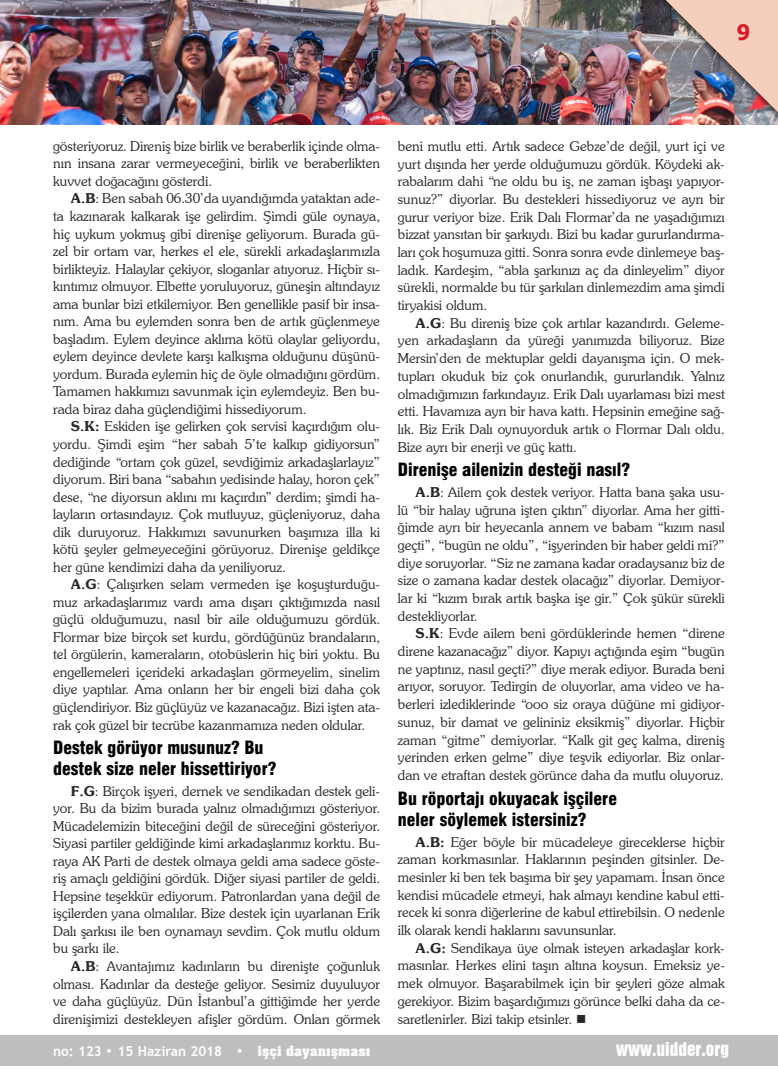
<style>
.page{position:relative;width:778px;height:1088px;background:#fff}
.page>*{position:absolute;margin:0;border:0;box-sizing:border-box;transform-origin:0 0}
.t1{font:700 21.25px "Tahoma";color:#d71d24}
.t2{font:900 condensed 17.5px/21px "Swiss 721 BT";color:#000}
.t3{font:17.5px "Swiss 921 BT Regular A";color:#fff}
.t4{font:300 13.75px/17.5px "Souvenir IT Cby BT";color:#292829;text-align:justify}
.t5{font:700 13.75px "Trebuchet MS";color:#fff}
.s1{font-weight:600}
.s2{font-family:"Aachen BT"}
</style>
<div class="page">
<div style="left:0;top:1035px;width:778px;height:30px;background:#bcbec0"></div>
<img style="left:0;top:0;width:651px;height:125px">
<img style="left:651px;top:0;width:127px;height:126px">
<img style="left:665px;top:0;width:113px;height:112px">
<h1 class="t1" style="left:737px;top:17px;width:15px">9</h1>
<p class="t4" style="left:53px;top:137px;width:328px">gösteriyoruz. Direniş bize birlik ve beraberlik içinde olma&shy;nın insana zarar vermeyeceğini, birlik ve beraberlikten kuvvet doğacağını gösterdi.</p>
<p class="t4" style="left:53px;top:190px;width:328px;text-indent:18px"><span class="s1">A.B</span>: Ben sabah 06.30’da uyandığımda yataktan ade&shy;ta kazınarak kalkarak işe gelirdim. Şimdi güle oynaya, hiç uykum yokmuş gibi direnişe geliyorum. Burada gü&shy;zel bir ortam var, herkes el ele, sürekli arkadaşlarımızla birlikteyiz. Halaylar çekiyor, sloganlar atıyoruz. Hiçbir sı&shy;kıntımız olmuyor. Elbette yoruluyoruz, güneşin altındayız ama bunlar bizi etkilemiyor. Ben genellikle pasif bir insa&shy;nım. Ama bu eylemden sonra ben de artık güçlenmeye başladım. Eylem deyince aklıma kötü olaylar geliyordu, eylem deyince devlete karşı kalkışma olduğunu düşünü&shy;yordum. Burada eylemin hiç de öyle olmadığını gördüm.<br>Tamamen hakkımızı savunmak için eylemdeyiz. Ben bu&shy;rada biraz daha güçlendiğimi hissediyorum.</p>
<p class="t4" style="left:53px;top:418px;width:328px;text-indent:18px"><span class="s1">S.K:</span> Eskiden işe gelirken çok servisi kaçırdığım olu&shy;yordu. Şimdi eşim “her sabah 5’te kalkıp gidiyorsun” dediğinde “ortam çok güzel, sevdiğimiz arkadaşlarlayız” diyorum. Biri bana “sabahın yedisinde halay, horon çek” dese, “ne diyorsun aklını mı kaçırdın” derdim; şimdi ha&shy;layların ortasındayız. Çok mutluyuz, güçleniyoruz, daha dik duruyoruz. Hakkımızı savunurken başımıza illa ki kötü şeyler gelmeyeceğini görüyoruz. Direnişe geldikçe her güne kendimizi daha da yeniliyoruz.</p>
<p class="t4" style="left:53px;top:575px;width:328px;text-indent:18px"><span class="s1">A.G</span>: Çalışırken selam vermeden işe koşuşturduğu&shy;muz arkadaşlarımız vardı ama dışarı çıktığımızda nasıl güçlü olduğumuzu, nasıl bir aile olduğumuzu gördük.<br>Flormar bize birçok set kurdu, gördüğünüz brandaların, tel örgülerin, kameraların, otobüslerin hiç biri yoktu. Bu engellemeleri içerideki arkadaşları görmeyelim, sinelim diye yaptılar. Ama onların her bir engeli bizi daha çok güçlendiriyor. Biz güçlüyüz ve kazanacağız. Bizi işten ata&shy;rak çok güzel bir tecrübe kazanmamıza neden oldular.</p>
<p class="t2" style="left:53px;top:737px;width:225px">Destek görüyor musunuz? Bu destek size neler hissettiriyor?</p>
<p class="t4" style="left:53px;top:782px;width:328px;text-indent:18px"><span class="s1">F.G</span>: Birçok işyeri, dernek ve sendikadan destek geli&shy;yor. Bu da bizim burada yalnız olmadığımızı gösteriyor.<br>Mücadelemizin biteceğini değil de süreceğini gösteriyor.<br>Siyasi partiler geldiğinde kimi arkadaşlarımız korktu. Bu&shy;raya AK Parti de destek olmaya geldi ama sadece göste&shy;riş amaçlı geldiğini gördük. Diğer siyasi partiler de geldi.<br>Hepsine teşekkür ediyorum. Patronlardan yana değil de işçilerden yana olmalılar. Bize destek için uyarlanan Erik Dalı şarkısı ile ben oynamayı sevdim. Çok mutlu oldum bu şarkı ile.</p>
<p class="t4" style="left:53px;top:957px;width:328px;text-indent:18px"><span class="s1">A.B</span>: Avantajımız kadınların bu direnişte çoğunluk olması. Kadınlar da desteğe geliyor. Sesimiz duyuluyor ve daha güçlüyüz. Dün İstanbul’a gittiğimde her yerde direnişimizi destekleyen afişler gördüm. Onları görmek</p>
<p class="t4" style="left:398px;top:137px;width:328px">beni mutlu etti. Artık sadece Gebze’de değil, yurt içi ve yurt dışında her yerde olduğumuzu gördük. Köydeki ak&shy;rabalarım dahi “ne oldu bu iş, ne zaman işbaşı yapıyor&shy;sunuz?” diyorlar. Bu destekleri hissediyoruz ve ayrı bir gurur veriyor bize. Erik Dalı Flormar’da ne yaşadığımızı bizzat yansıtan bir şarkıydı. Bizi bu kadar gururlandırma&shy;ları çok hoşumuza gitti. Sonra sonra evde dinlemeye baş&shy;ladık. Kardeşim, “abla şarkınızı aç da dinleyelim” diyor sürekli, normalde bu tür şarkıları dinlemezdim ama şimdi tiryakisi oldum.</p>
<p class="t4" style="left:398px;top:314px;width:328px;text-indent:18px"><span class="s1">A.G</span>: Bu direniş bize çok artılar kazandırdı. Geleme&shy;yen arkadaşların da yüreği yanımızda biliyoruz. Bize Mersin’den de mektuplar geldi dayanışma için. O mek&shy;tupları okuduk biz çok onurlandık, gururlandık. Yalnız olmadığımızın farkındayız. Erik Dalı uyarlaması bizi mest etti. Havamıza ayrı bir hava kattı. Hepsinin emeğine sağ&shy;lık. Biz Erik Dalı oynuyorduk artık o Flormar Dalı oldu.<br>Bize ayrı bir enerji ve güç kattı.</p>
<p class="t2" style="left:398px;top:459px;width:234px">Direnişe ailenizin desteği nasıl?</p>
<p class="t4" style="left:398px;top:483px;width:328px;text-indent:18px"><span class="s1">A.B</span>: Ailem çok destek veriyor. Hatta bana şaka usu&shy;lü “bir halay uğruna işten çıktın” diyorlar. Ama her gitti&shy;ğimde ayrı bir heyecanla annem ve babam “kızım nasıl geçti”, “bugün ne oldu”, “işyerinden bir haber geldi mi?” diye soruyorlar. “Siz ne zamana kadar oradaysanız biz de size o zamana kadar destek olacağız” diyorlar. Demiyor&shy;lar ki “kızım bırak artık başka işe gir.” Çok şükür sürekli destekliyorlar.</p>
<p class="t4" style="left:398px;top:624px;width:328px;text-indent:18px"><span class="s1">S.K</span>: Evde ailem beni gördüklerinde hemen “direne direne kazanacağız” diyor. Kapıyı açtığında eşim “bugün ne yaptınız, nasıl geçti?” diye merak ediyor. Burada beni arıyor, soruyor. Tedirgin de oluyorlar, ama video ve ha&shy;berleri izlediklerinde “ooo siz oraya düğüne mi gidiyor&shy;sunuz, bir damat ve gelininiz eksikmiş” diyorlar. Hiçbir zaman “gitme” demiyorlar. “Kalk git geç kalma, direniş yerinden erken gelme” diye teşvik ediyorlar. Biz onlar&shy;dan ve etraftan destek görünce daha da mutlu oluyoruz.</p>
<p class="t2" style="left:398px;top:788px;width:221px">Bu röportajı okuyacak işçilere neler söylemek istersiniz?</p>
<p class="t4" style="left:398px;top:833px;width:328px;text-indent:18px"><span class="s1">A.B:</span> Eğer böyle bir mücadeleye gireceklerse hiçbir zaman korkmasınlar. Haklarının peşinden gitsinler. De&shy;mesinler ki ben tek başıma bir şey yapamam. İnsan önce kendisi mücadele etmeyi, hak almayı kendine kabul etti&shy;recek ki sonra diğerlerine de kabul ettirebilsin. O nedenle ilk olarak kendi haklarını savunsunlar.</p>
<p class="t4" style="left:398px;top:939px;width:328px;text-indent:18px"><span class="s1">A.G:</span> Sendikaya üye olmak isteyen arkadaşlar kork&shy;masınlar. Herkes elini taşın altına koysun. Emeksiz ye&shy;mek olmuyor. Başarabilmek için bir şeyleri göze almak gerekiyor. Bizim başardığımızı görünce belki daha da ce&shy;saretlenirler. Bizi takip etsinler. ■</p>
<p class="t5" style="left:53px;top:1042px;width:319px">no: 123 <span class="s2">•</span> 15 Haziran 2018 <span class="s2">• işçi dayanışması</span></p>
<p class="t3" style="left:616px;top:1038px;width:114px">www.uidder.org</p>
</div>
